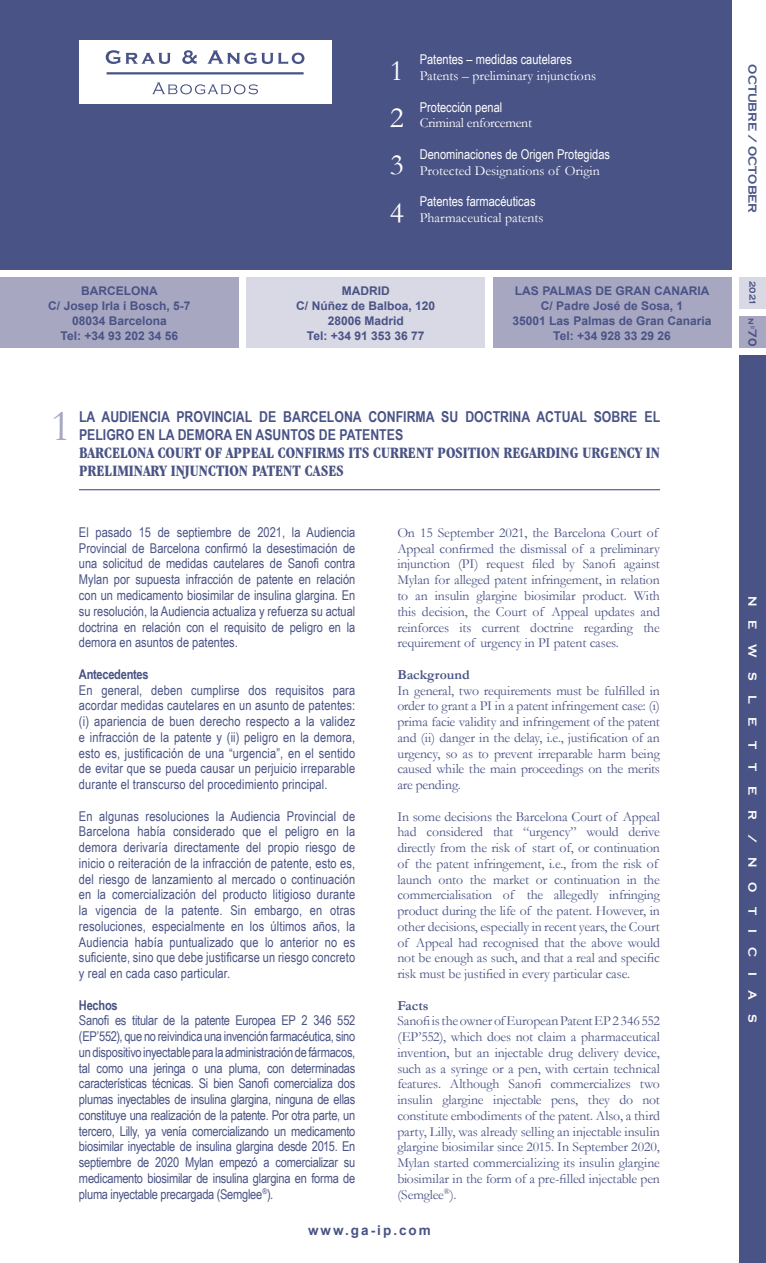
<style>
.page{position:relative;width:766px;height:1263px;background:#fff}
.page>*{position:absolute;margin:0;border:0;box-sizing:border-box;transform-origin:0 0}
.texto-base_CAST{font:45px "Garamond";color:#a7a7c2}
.t1{font:30px/47.2px "Garamond";color:#fff;text-align:justify}
.título_ENG{font:700 condensed 16.5px/18px "Garamond IT Cby BT";color:#495385}
.título_ENG-2{font:700 15px/18px "Arial Narrow";color:#495385}
.texto-base_ENG{font:13.8px/15.8px "Garamond";letter-spacing:-.01em;color:#495385}
.texto-base_ENG-2{font:13.8px "Garamond";color:#fff}
.texto-base_ENG-3{font:13.8px "Garamond";letter-spacing:-.02em;color:#fff}
.texto-base_ENG-4{font:700 13.8px "Garamond";color:#495385}
.texto-base_CAST-2{font:13.5px/15.8px "Arial Narrow";letter-spacing:.005em;color:#495385;text-align:justify}
.texto-base_ENG-5{font:13.5px "Arial Narrow";color:#fff}
.texto-base_CAST-3{font:700 13.5px "Arial Narrow";letter-spacing:-.02em;color:#495385}
.t2{font:700 13.5px "Arial";letter-spacing:.15em;color:#495385}
.t3{font:700 12px/15px "Arial";color:#495385;text-align:center}
.t4{font:700 12px "Copperplate Gothic";letter-spacing:1.2em;color:#fff}
.t5{font:700 12px "Copperplate Gothic";color:#495385}
.t6{font:700 9px "Copperplate Gothic";color:#495385}
.s1{font-size:12px}
</style>
<div class="page">
<div style="left:0;top:0;width:731px;height:270px;background:#495385"></div>
<div style="left:738px;top:355px;width:27px;height:908px;background:#495385"></div>
<div style="left:738px;top:316px;width:27px;height:32px;background:#a7a7c2"></div>
<div style="left:492px;top:277px;width:239px;height:71px;background:#a7a7c2"></div>
<div style="left:246px;top:277px;width:239px;height:71px;background:#d9d8e5"></div>
<div style="left:0;top:277px;width:239px;height:71px;background:#a7a7c2"></div>
<div style="left:738px;top:277px;width:27px;height:32px;background:#d9d8e5"></div>
<div style="left:79px;top:41px;width:252px;height:63px;background:#fff"></div>
<svg style="left:152px;top:82px;width:106px;height:12px"></svg>
<svg style="left:106px;top:50px;width:65px;height:14px"></svg>
<svg style="left:182px;top:50px;width:14px;height:14px"></svg>
<svg style="left:207px;top:50px;width:97px;height:14px"></svg>
<hr style="left:106px;top:72px;width:197px;height:2px;background:#495385">
<hr style="left:79px;top:489px;width:580px;height:1px;background:#495385">
<h2 class="t1" style="left:389px;top:46px;width:16px">1<br>2<br>3<br>4</h2>
<p class="texto-base_ENG-5" style="left:419px;top:50px;width:153px">Patentes – medidas cautelares</p>
<p class="texto-base_ENG-2" style="left:419px;top:67px;width:178px">Patents – preliminary injunctions</p>
<p class="texto-base_ENG-5" style="left:419px;top:97px;width:84px">Protección penal</p>
<p class="texto-base_ENG-3" style="left:419px;top:115px;width:114px">Criminal enforcement</p>
<p class="texto-base_ENG-5" style="left:419px;top:144px;width:192px">Denominaciones de Origen Protegidas</p>
<p class="texto-base_ENG-2" style="left:419px;top:162px;width:181px">Protected Designations of Origin</p>
<p class="texto-base_ENG-5" style="left:419px;top:192px;width:117px">Patentes farmacéuticas</p>
<p class="texto-base_ENG-2" style="left:419px;top:209px;width:125px">Pharmaceutical patents</p>
<p class="t3" style="left:48px;top:284px;width:144px">BARCELONA<br>C/ Josep Irla i Bosch, 5-7<br>08034 Barcelona<br>Tel: +34 93 202 34 56</p>
<p class="t3" style="left:296px;top:284px;width:140px">MADRID<br>C/ Núñez de Balboa, 120<br>28006 Madrid<br>Tel: +34 91 353 36 77</p>
<p class="t3" style="left:512px;top:284px;width:200px">LAS PALMAS DE GRAN CANARIA<br>C/ Padre José de Sosa, 1<br>35001 Las Palmas de Gran Canaria<br>Tel: +34 928 33 29 26</p>
<p class="texto-base_CAST" style="left:50px;top:399px;width:23px">1</p>
<p class="título_ENG-2" style="left:79px;top:407px;width:582px">LA AUDIENCIA PROVINCIAL DE BARCELONA CONFIRMA SU DOCTRINA ACTUAL SOBRE EL<br>PELIGRO EN LA DEMORA EN ASUNTOS DE PATENTES</p>
<p class="título_ENG" style="left:79px;top:443px;width:582px">BARCELONA COURT OF APPEAL CONFIRMS ITS CURRENT POSITION REGARDING URGENCY IN<br>PRELIMINARY INJUNCTION PATENT CASES</p>
<p class="texto-base_CAST-2" style="left:79px;top:524px;width:278px">El pasado 15 de septiembre de 2021, la Audiencia Provincial de Barcelona confirmó la desestimación de una solicitud de medidas cautelares de Sanofi contra Mylan por supuesta infracción de patente en relación con un medicamento biosimilar de insulina glargina. En su resolución, la Audiencia actualiza y refuerza su actual doctrina en relación con el requisito de peligro en la demora en asuntos de patentes.</p>
<p class="texto-base_CAST-3" style="left:79px;top:664px;width:71px">Antecedentes</p>
<p class="texto-base_CAST-2" style="left:79px;top:681px;width:278px">En general, deben cumplirse dos requisitos para acordar medidas cautelares en un asunto de patentes: (i) apariencia de buen derecho respecto a la validez e infracción de la patente y (ii) peligro en la demora, esto es, justificación de una “urgencia”, en el sentido de evitar que se pueda causar un perjuicio irreparable durante el transcurso del procedimiento principal.</p>
<p class="texto-base_CAST-2" style="left:79px;top:807px;width:278px">En algunas resoluciones la Audiencia Provincial de Barcelona había considerado que el peligro en la demora derivaría directamente del propio riesgo de inicio o reiteración de la infracción de patente, esto es, del riesgo de lanzamiento al mercado o continuación en la comercialización del producto litigioso durante la vigencia de la patente. Sin embargo, en otras resoluciones, especialmente en los últimos años, la Audiencia había puntualizado que lo anterior no es suficiente, sino que debe justificarse un riesgo concreto y real en cada caso particular.</p>
<p class="texto-base_CAST-3" style="left:79px;top:994px;width:40px">Hechos</p>
<p class="texto-base_CAST-2" style="left:79px;top:1012px;width:278px">Sanofi es titular de la patente Europea EP 2 346 552 (EP’552), que no reivindica una invención farmacéutica, sino un dispositivo inyectable para la administración de fármacos, tal como una jeringa o una pluma, con determinadas características técnicas. Si bien Sanofi comercializa dos plumas inyectables de insulina glargina, ninguna de ellas constituye una realización de la patente. Por otra parte, un tercero, Lilly, ya venía comercializando un medicamento biosimilar inyectable de insulina glargina desde 2015. En septiembre de 2020 Mylan empezó a comercializar su medicamento biosimilar de insulina glargina en forma de pluma inyectable precargada (Semglee<sup>®</sup>).</p>
<p class="texto-base_ENG" style="left:397px;top:525px;width:264px">On 15 September 2021, the Barcelona Court of Appeal confirmed the dismissal of a preliminary injunction (PI) request filed by Sanofi against Mylan for alleged patent infringement, in relation to an insulin glargine biosimilar product. With this decision, the Court of Appeal updates and reinforces its current doctrine regarding the requirement of urgency in PI patent cases.</p>
<p class="texto-base_ENG-4" style="left:397px;top:666px;width:74px">Background</p>
<p class="texto-base_ENG" style="left:397px;top:682px;width:264px;text-align:justify">In general, two requirements must be fulfilled in order to grant a PI in a patent infringement case: (i) prima facie validity and infringement of the patent and (ii) danger in the delay, i.e., justification of an urgency, so as to prevent irreparable harm being caused while the main proceedings on the merits are pending.</p>
<p class="texto-base_ENG" style="left:397px;top:808px;width:264px">In some decisions the Barcelona Court of Appeal had considered that “urgency” would derive directly from the risk of start of, or continuation of the patent infringement, i.e., from the risk of launch onto the market or continuation in the commercialisation of the allegedly infringing product during the life of the patent. However, in other decisions, especially in recent years, the Court of Appeal had recognised that the above would not be enough as such, and that a real and specific risk must be justified in every particular case.</p>
<p class="texto-base_ENG-4" style="left:397px;top:997px;width:33px">Facts</p>
<p class="texto-base_ENG" style="left:397px;top:1013px;width:264px;text-align:justify">Sanofi is the owner of European Patent EP 2 346 552 (EP’552), which does not claim a pharmaceutical invention, but an injectable drug delivery device, such as a syringe or a pen, with certain technical features. Although Sanofi commercializes two insulin glargine injectable pens, they do not constitute embodiments of the patent. Also, a third party, Lilly, was already selling an injectable insulin glargine biosimilar since 2015. In September 2020, Mylan started commercializing its insulin glargine biosimilar in the form of a pre-filled injectable pen (Semglee<sup>®</sup>).</p>
<p class="t2" style="left:308px;top:1221px;width:124px">www.ga-ip.com</p>
<p class="t5" style="left:759px;top:64px;width:150px;rotate:90deg">OCTUBRE / OCTOBER</p>
<p class="t6" style="left:757px;top:281px;width:26px;rotate:90deg">2021</p>
<p class="t6" style="left:756px;top:318px;width:30px;rotate:90deg">nº<span class="s1">70</span></p>
<p class="t4" style="left:759px;top:595px;width:429px;rotate:90deg">NEWSLETTER/NOTICIAS</p>
</div>
